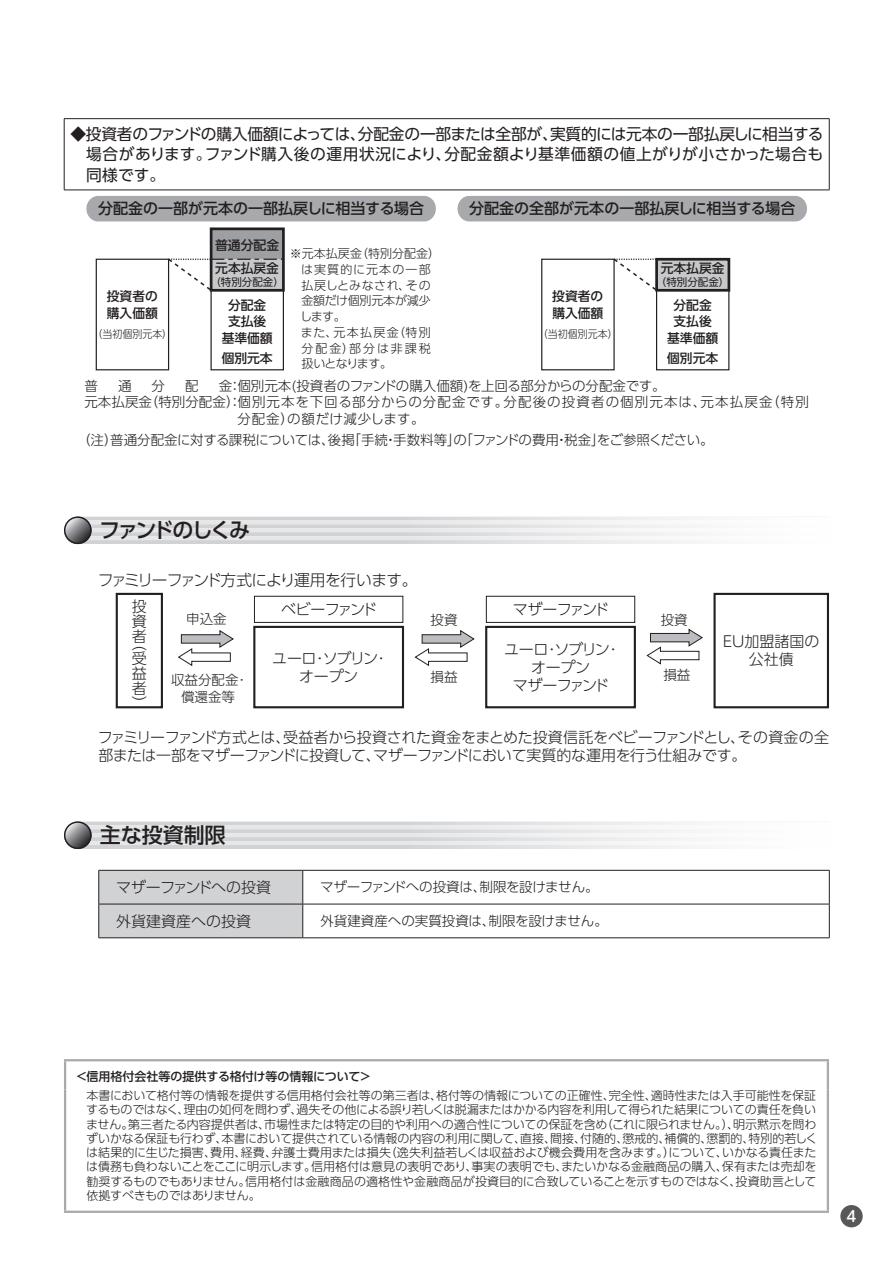
<style>
.page{position:relative;width:893px;height:1263px;background:#fff}
.page>*{position:absolute;margin:0;border:0;box-sizing:border-box;transform-origin:0 0}
.t1{font:500 21px "UD Shin Go Pro";letter-spacing:-.13em;color:#231f20}
.t2{font:500 21px "UD Shin Go Pro";letter-spacing:-.07em;color:#231f20}
.t3{font:15.75px/20.2px "UD Shin Go Pro";letter-spacing:.02em;color:#231f20;text-align:justify}
.t4{font:300 15.75px "UD Shin Go Pro";letter-spacing:-.075em;color:#231f20}
.t5{font:300 15px/15px "UD Shin Go Pro";letter-spacing:-.03em;color:#231f20;text-align:justify}
.t6{font:500 15px "UD Shin Go Pro";color:#231f20}
.t7{font:300 15px/18px "UD Shin Go Pro";color:#231f20;text-align:center}
.t8{font:300 15px "UD Shin Go Pro";letter-spacing:-.1em;color:#231f20}
.t9{font:500 15px "UD Shin Go Pro";color:#fff}
.t10{font:300 13.5px/16.5px "UD Shin Go Pro";color:#231f20;text-align:center}
.t11{font:300 13.5px "UD Shin Go Pro";letter-spacing:.08em;color:#231f20}
.t12{font:300 13.5px "UD Shin Go Pro";letter-spacing:-.025em;color:#231f20}
.t13{font:300 13.5px "UD Shin Go Pro";letter-spacing:.04em;color:#231f20}
.t14{font:500 12.75px/16.5px "UD Shin Go Pro";color:#231f20}
.t15{font:300 12px/14.2px "UD Shin Go Pro";letter-spacing:-.005em;color:#231f20;text-align:justify}
.t16{font:300 12px/15.8px "UD Shin Go Pro";letter-spacing:.045em;color:#231f20}
.t17{font:500 12px "UD Shin Go Pro";color:#231f20}
.t18{font:300 12px "UD Shin Go Pro";letter-spacing:-.07em;color:#231f20}
.t19{font:300 10.5px "UD Shin Go Pro";color:#231f20;scale:.95 1}
.t20{font:10.5px "UD Shin Go Pro";color:#231f20}
</style>
<div class="page">
<div style="left:840px;top:1205px;width:23px;height:22px;background:#57585a;border-radius:50%"></div>
<hr style="left:64px;top:118px;width:765px;height:1px;background:#231f20">
<hr style="left:64px;top:119px;width:1px;height:71px;background:#231f20">
<hr style="left:829px;top:119px;width:1px;height:71px;background:#231f20">
<hr style="left:64px;top:190px;width:765px;height:1px;background:#231f20">
<div style="left:86px;top:196px;width:350px;height:25px;background:#a8a9ad;border-radius:12px"></div>
<div style="left:457px;top:196px;width:350px;height:25px;background:#a8a9ad;border-radius:12px"></div>
<div style="left:210px;top:259px;width:74px;height:111px;border:1px solid #231f20"></div>
<div style="left:211px;top:229px;width:72px;height:30px;background:#9d9fa2"></div>
<div style="left:210px;top:227px;width:75px;height:65px;border:3px solid #231f20"></div>
<svg style="left:166px;top:257px;width:117px;height:35px"></svg>
<div style="left:96px;top:259px;width:73px;height:111px;border:1px solid #231f20"></div>
<div style="left:656px;top:259px;width:73px;height:111px;border:1px solid #231f20"></div>
<div style="left:657px;top:258px;width:72px;height:32px;background:#c7c8ca"></div>
<div style="left:655px;top:258px;width:75px;height:34px;border:3px solid #231f20"></div>
<svg style="left:612px;top:257px;width:47px;height:35px"></svg>
<div style="left:541px;top:259px;width:74px;height:111px;border:1px solid #231f20"></div>
<svg style="left:64px;top:516px;width:630px;height:28px"></svg>
<div style="left:116px;top:593px;width:47px;height:115px;border:2px solid #231f20"></div>
<div style="left:254px;top:596px;width:149px;height:27px;border:1px solid #231f20"></div>
<div style="left:253px;top:626px;width:151px;height:82px;border:2px solid #231f20"></div>
<div style="left:486px;top:596px;width:149px;height:27px;border:1px solid #231f20"></div>
<div style="left:485px;top:626px;width:151px;height:82px;border:2px solid #231f20"></div>
<div style="left:713px;top:593px;width:116px;height:115px;border:2px solid #231f20"></div>
<svg style="left:178px;top:630px;width:56px;height:36px"></svg>
<svg style="left:414px;top:630px;width:61px;height:36px"></svg>
<svg style="left:646px;top:628px;width:57px;height:37px"></svg>
<svg style="left:64px;top:821px;width:630px;height:28px"></svg>
<div style="left:99px;top:871px;width:203px;height:66px;background:#d1d2d4"></div>
<hr style="left:98px;top:870px;width:205px;height:1px;background:#231f20">
<hr style="left:98px;top:871px;width:1px;height:33px;background:#231f20">
<hr style="left:303px;top:870px;width:527px;height:1px;background:#231f20">
<hr style="left:302px;top:871px;width:1px;height:33px;background:#231f20">
<hr style="left:829px;top:871px;width:1px;height:33px;background:#231f20">
<hr style="left:98px;top:904px;width:205px;height:1px;background:#231f20">
<hr style="left:98px;top:904px;width:1px;height:33px;background:#231f20">
<hr style="left:303px;top:904px;width:527px;height:1px;background:#231f20">
<hr style="left:302px;top:904px;width:1px;height:33px;background:#231f20">
<hr style="left:829px;top:904px;width:1px;height:33px;background:#231f20">
<hr style="left:98px;top:937px;width:205px;height:1px;background:#231f20">
<hr style="left:303px;top:937px;width:527px;height:1px;background:#231f20">
<hr style="left:64px;top:1059px;width:765px;height:2px;background:#a8a9ad">
<hr style="left:64px;top:1061px;width:2px;height:28px;background:#a8a9ad">
<hr style="left:827px;top:1061px;width:2px;height:28px;background:#a8a9ad">
<hr style="left:64px;top:1089px;width:2px;height:122px;background:#a8a9ad">
<hr style="left:827px;top:1089px;width:2px;height:122px;background:#a8a9ad">
<hr style="left:64px;top:1211px;width:765px;height:2px;background:#a8a9ad">
<h2 class="t3" style="left:86px;top:123px;width:739px;text-indent:-16px">◆投資者のファンドの購入価額によっては、分配金の一部または全部が、実質的には元本の一部払戻しに相当する場合があります。ファンド購入後の運用状況により、分配金額より基準価額の値上がりが小さかった場合も同様です。</h2>
<p class="t6" style="left:98px;top:197px;width:328px">分配金の一部が元本の一部払戻しに相当する場合</p>
<p class="t6" style="left:469px;top:197px;width:328px">分配金の全部が元本の一部払戻しに相当する場合</p>
<p class="t16" style="left:300px;top:245px;width:141px;text-indent:-10px">※元本払戻金（特別分配金）は実質的に元本の一部払戻しとみなされ、その金額だけ個別元本が減少します。<br>また、元本払戻金（特別分配金）部分は非課税</p>
<p class="t14" style="left:222px;top:350px;width:52px">個別元本</p>
<p class="t18" style="left:301px;top:354px;width:92px">扱いとなります。</p>
<p class="t14" style="left:215px;top:233px;width:66px;line-height:23.1px">普通分配金元本払戻金</p>
<p class="t20" style="left:210px;top:274px;width:75px">（特別分配金）</p>
<p class="t14" style="left:222px;top:296px;width:52px;text-align:center">分配金支払後基準価額</p>
<p class="t14" style="left:661px;top:259px;width:65px">元本払戻金</p>
<p class="t20" style="left:656px;top:274px;width:75px">（特別分配金）</p>
<p class="t14" style="left:667px;top:296px;width:52px;text-align:center">分配金支払後基準価額</p>
<p class="t14" style="left:107px;top:287px;width:53px">投資者の購入価額</p>
<p class="t19" style="left:92px;top:326px;width:86px">（当初個別元本）</p>
<p class="t14" style="left:552px;top:287px;width:53px">投資者の購入価額</p>
<p class="t19" style="left:538px;top:326px;width:85px">（当初個別元本）</p>
<p class="t14" style="left:667px;top:350px;width:52px">個別元本</p>
<p class="t10" style="left:84px;top:377px;width:15px">普</p>
<p class="t10" style="left:118px;top:377px;width:15px">通</p>
<p class="t10" style="left:152px;top:377px;width:15px">分</p>
<p class="t10" style="left:185px;top:377px;width:15px">配</p>
<p class="t10" style="left:219px;top:377px;width:448px">金：個別元本(投資者のファンドの購入価額)を上回る部分からの分配金です。</p>
<p class="t11" style="left:84px;top:391px;width:726px">元本払戻金（特別分配金）：個別元本を下回る部分からの分配金です。分配後の投資者の個別元本は、元本払戻金（特別</p>
<p class="t13" style="left:237px;top:407px;width:189px">分配金）の額だけ減少します。</p>
<p class="t10" style="left:77px;top:431px;width:638px">（注）普通分配金に対する課税については、後掲「手続・手数料等」の「ファンドの費用・税金」をご参照ください。</p>
<h1 class="t1" style="left:99px;top:513px;width:153px">ファンドのしくみ</h1>
<h2 class="t4" style="left:98px;top:567px;width:321px">ファミリーファンド方式により運用を行います。</h2>
<p class="t5" style="left:132px;top:598px;width:16px">投資者</p>
<p class="t5" style="left:132px;top:635px;width:16px">（受益者）</p>
<p class="t8" style="left:281px;top:597px;width:97px">ベビーファンド</p>
<p class="t5" style="left:272px;top:648px;width:114px;line-height:18px;text-align:center">ユーロ･ソブリン･オープン</p>
<p class="t10" style="left:186px;top:610px;width:42px">申込金</p>
<p class="t10" style="left:171px;top:672px;width:76px">収益分配金･償還金等</p>
<p class="t10" style="left:431px;top:611px;width:28px">投資</p>
<p class="t10" style="left:431px;top:668px;width:28px">損益</p>
<p class="t8" style="left:513px;top:597px;width:98px">マザーファンド</p>
<p class="t5" style="left:504px;top:639px;width:114px;line-height:18px;text-align:center">ユーロ･ソブリン･オープン<br>マザーファンド</p>
<p class="t7" style="left:720px;top:632px;width:101px">ＥＵ加盟諸国の公社債</p>
<p class="t10" style="left:661px;top:611px;width:28px">投資</p>
<p class="t10" style="left:663px;top:666px;width:28px">損益</p>
<p class="t5" style="left:98px;top:728px;width:733px;line-height:18px">ファミリーファンド方式とは、受益者から投資された資金をまとめた投資信託をベビーファンドとし、その資金の全部または一部をマザーファンドに投資して、マザーファンドにおいて実質的な運用を行う仕組みです。</p>
<h1 class="t2" style="left:100px;top:818px;width:127px">主な投資制限</h1>
<p class="t5" style="left:116px;top:879px;width:157px">マザーファンドへの投資</p>
<p class="t12" style="left:320px;top:876px;width:280px">マザーファンドへの投資は、制限を設けません。</p>
<p class="t7" style="left:116px;top:911px;width:136px">外貨建資産への投資</p>
<p class="t10" style="left:320px;top:912px;width:289px">外貨建資産への実質投資は、制限を設けません。</p>
<p class="t17" style="left:76px;top:1067px;width:297px">＜信用格付会社等の提供する格付け等の情報について＞</p>
<p class="t15" style="left:86px;top:1088px;width:733px">本書において格付等の情報を提供する信用格付会社等の第三者は、格付等の情報についての正確性、完全性、適時性または入手可能性を保証するものではなく、理由の如何を問わず、過失その他による誤り若しくは脱漏またはかかる内容を利用して得られた結果についての責任を負いません。第三者たる内容提供者は、市場性または特定の目的や利用への適合性についての保証を含め（これに限られません。）、明示黙示を問わずいかなる保証も行わず、本書において提供されている情報の内容の利用に関して、直接、間接、付随的、懲戒的、補償的、懲罰的、特別的若しくは結果的に生じた損害、費用、経費、弁護士費用または損失（逸失利益若しくは収益および機会費用を含みます。）について、いかなる責任または債務も負わないことをここに明示します。信用格付は意見の表明であり、事実の表明でも、またいかなる金融商品の購入、保有または売却を勧奨するものでもありません。信用格付は金融商品の適格性や金融商品が投資目的に合致していることを示すものではなく、投資助言として依拠すべきものではありません。</p>
<p class="t9" style="left:847px;top:1204px;width:11px">4</p>
</div>
